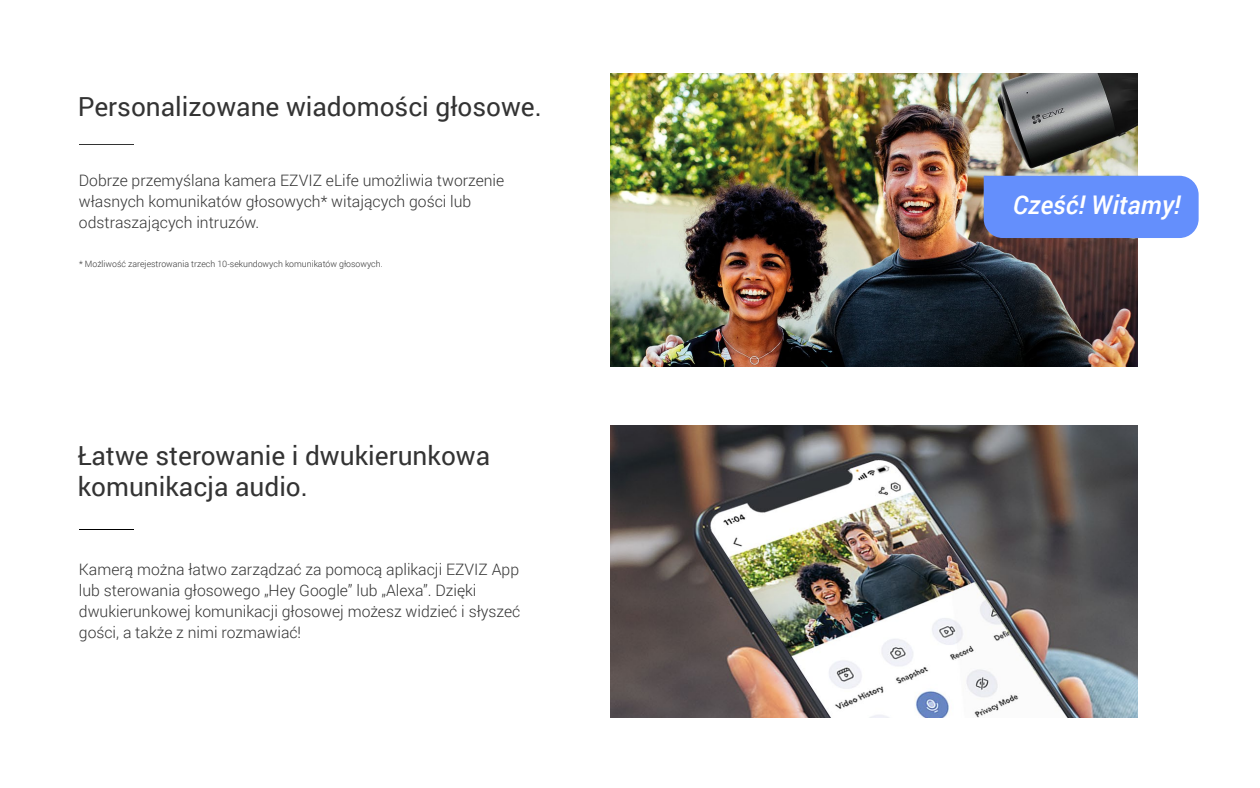
<style>
.page{position:relative;width:1260px;height:788px;background:#fff}
.page>*{position:absolute;margin:0;border:0;box-sizing:border-box;transform-origin:0 0}
.t1{font:26.25px/31.5px "Roboto";color:#333}
.t2{font:italic 500 25.72px "Roboto";color:#fff}
.t3{font:300 15.75px/21px "Roboto";color:#333}
.t4{font:300 8.75px "Roboto";color:#333}
</style>
<div class="page">
<img style="left:611px;top:74px;width:526px;height:292px">
<img style="left:611px;top:425px;width:526px;height:292px">
<hr style="left:79px;top:528px;width:54px;height:1px;background:#000">
<div style="left:984px;top:176px;width:215px;height:62px;background:#648ffc"></div>
<hr style="left:79px;top:144px;width:54px;height:1px;background:#333">
<h1 class="t1" style="left:78px;top:90px;width:466px">Personalizowane wiadomości głosowe.</h1>
<p class="t3" style="left:79px;top:169px;width:427px">Dobrze przemyślana kamera EZVIZ eLife umożliwia tworzenie własnych komunikatów głosowych* witających gości lub odstraszających intruzów.</p>
<p class="t4" style="left:79px;top:258px;width:305px">* Możliwość zarejestrowania trzech 10-sekundowych komunikatów głosowych.</p>
<h1 class="t1" style="left:78px;top:438px;width:414px">Łatwe sterowanie i dwukierunkowa komunikacja audio.</h1>
<p class="t3" style="left:79px;top:558px;width:443px">Kamerą można łatwo zarządzać za pomocą aplikacji EZVIZ App lub sterowania głosowego „Hey Google” lub „Alexa”. Dzięki dwukierunkowej komunikacji głosowej możesz widzieć i słyszeć gości, a także z nimi rozmawiać!</p>
<h2 class="t2" style="left:1013px;top:187px;width:169px">Cześć! Witamy!</h2>
</div>
